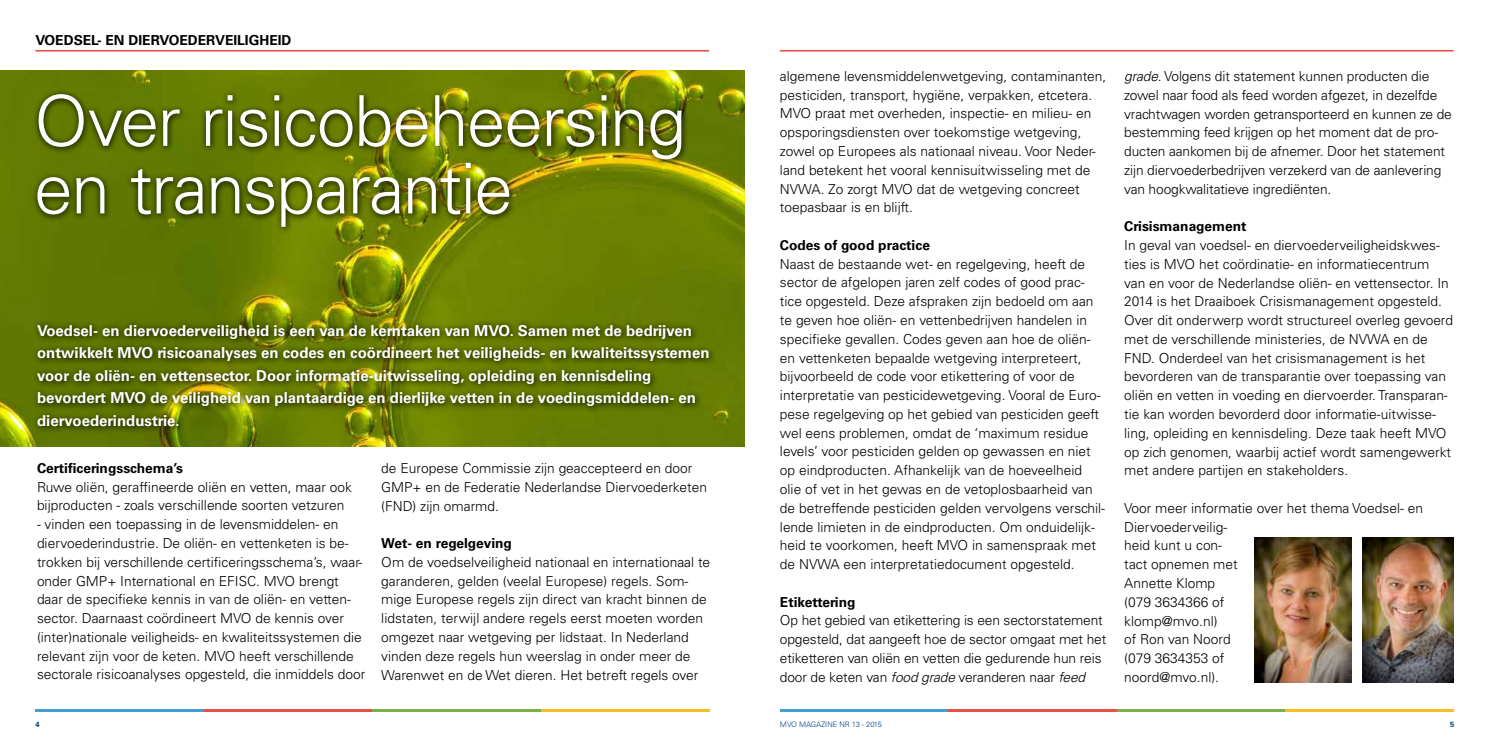
<style>
.page{position:relative;width:1489px;height:745px;background:#fff}
.page>*{position:absolute;margin:0;border:0;box-sizing:border-box;transform-origin:0 0}
.t1{font:300 70px/67.5px "Univers LT Std";letter-spacing:-.025em;color:#fff}
.t2{font:700 15px/22.5px "Univers LT Std";color:#fff}
.t3{font:300 13.75px/18.8px "Univers LT Std";color:#000}
.t4{font:700 13.75px "Univers LT Std";color:#000}
.t5{font:300 7.5px "Univers LT Std";color:#003e83}
.t6{font:700 7.5px "Univers LT Std";color:#003e83}
.s1{font-style:italic}
</style>
<div class="page">
<hr style="left:780px;top:709px;width:168px;height:2px;background:#459dd2">
<hr style="left:948px;top:709px;width:168px;height:2px;background:#e85245">
<hr style="left:1116px;top:709px;width:169px;height:2px;background:#79b14a">
<hr style="left:1285px;top:709px;width:168px;height:2px;background:#fabc20">
<hr style="left:35px;top:709px;width:169px;height:2px;background:#459dd2">
<hr style="left:204px;top:709px;width:168px;height:2px;background:#e85245">
<hr style="left:372px;top:709px;width:169px;height:2px;background:#79b14a">
<hr style="left:541px;top:709px;width:168px;height:2px;background:#fabc20">
<img style="left:0;top:71px;width:744px;height:375px">
<hr style="left:35px;top:50px;width:674px;height:2px;background:#e85245">
<hr style="left:780px;top:50px;width:673px;height:2px;background:#e85245">
<div style="left:33px;top:319px;width:684px;height:115px;background:#000;opacity:.73"></div>
<div style="left:32px;top:318px;width:682px;height:114px;background:#000;opacity:.3"></div>
<div style="left:31px;top:88px;width:656px;height:145px;background:#000;opacity:.3"></div>
<img style="left:1362px;top:537px;width:91px;height:145px">
<img style="left:1254px;top:537px;width:96px;height:145px">
<p class="t4" style="left:35px;top:32px;width:257px">VOEDSEL- EN DIERVOEDERVEILIGHEID</p>
<h1 class="t1" style="left:34px;top:87px;width:653px">Over risicobeheersing en transparantie</h1>
<p class="t2" style="left:37px;top:319px;width:674px">Voedsel- en diervoederveiligheid is een van de kerntaken van MVO. Samen met de bedrijven ontwikkelt MVO risicoanalyses en codes en coördineert het veiligheids- en kwaliteitssystemen voor de oliën- en vettensector. Door informatie-uitwisseling, opleiding en kennisdeling bevordert MVO de veiligheid van plantaardige en dierlijke vetten in de voedingsmiddelen- en diervoederindustrie.</p>
<p class="t4" style="left:37px;top:459px;width:148px">Certificeringsschema’s</p>
<p class="t3" style="left:37px;top:477px;width:316px">Ruwe oliën, geraffineerde oliën en vetten, maar ook bijproducten - zoals verschillende soorten vetzuren</p>
<p class="t3" style="left:37px;top:514px;width:330px">- vinden een toepassing in de levensmiddelen- en diervoederindustrie. De oliën- en vettenketen is be&shy;trokken bij verschillende certificeringsschema’s, waar&shy;onder GMP+ International en EFISC. MVO brengt daar de specifieke kennis in van de oliën- en vetten&shy;sector. Daarnaast coördineert MVO de kennis over (inter)nationale veiligheids- en kwaliteitssystemen die relevant zijn voor de keten. MVO heeft verschillende sectorale risicoanalyses opgesteld, die inmiddels door</p>
<p class="t3" style="left:381px;top:458px;width:327px">de Europese Commissie zijn geaccepteerd en door<br>GMP+ en de Federatie Nederlandse Diervoederketen (FND) zijn omarmd.</p>
<p class="t4" style="left:381px;top:535px;width:132px">Wet- en regelgeving</p>
<p class="t3" style="left:381px;top:552px;width:330px">Om de voedselveiligheid nationaal en internationaal te garanderen, gelden (veelal Europese) regels. Som&shy;mige Europese regels zijn direct van kracht binnen de lidstaten, terwijl andere regels eerst moeten worden omgezet naar wetgeving per lidstaat. In Nederland vinden deze regels hun weerslag in onder meer de Warenwet en de Wet dieren. Het betreft regels over</p>
<p class="t3" style="left:780px;top:67px;width:328px">algemene levensmiddelenwetgeving, contaminanten, pesticiden, transport, hygiëne, verpakken, etcetera.<br>MVO praat met overheden, inspectie- en milieu- en opsporingsdiensten over toekomstige wetgeving, zowel op Europees als nationaal niveau. Voor Neder&shy;land betekent het vooral kennisuitwisseling met de NVWA. Zo zorgt MVO dat de wetgeving concreet toepasbaar is en blijft.</p>
<p class="t4" style="left:780px;top:237px;width:151px">Codes of good practice</p>
<p class="t3" style="left:780px;top:254px;width:326px">Naast de bestaande wet- en regelgeving, heeft de sector de afgelopen jaren zelf codes of good prac&shy;tice opgesteld. Deze afspraken zijn bedoeld om aan te geven hoe oliën- en vettenbedrijven handelen in specifieke gevallen. Codes geven aan hoe de oliën&shy;en vettenketen bepaalde wetgeving interpreteert, bijvoorbeeld de code voor etikettering of voor de interpretatie van pesticidewetgeving. Vooral de Euro&shy;pese regelgeving op het gebied van pesticiden geeft wel eens problemen, omdat de ‘maximum residue levels’ voor pesticiden gelden op gewassen en niet op eindproducten. Afhankelijk van de hoeveelheid olie of vet in het gewas en de vetoplosbaarheid van de betreffende pesticiden gelden vervolgens verschil&shy;lende limieten in de eindproducten. Om onduidelijk&shy;heid te voorkomen, heeft MVO in samenspraak met de NVWA een interpretatiedocument opgesteld.</p>
<p class="t4" style="left:780px;top:593px;width:77px">Etikettering</p>
<p class="t3" style="left:780px;top:610px;width:328px">Op het gebied van etikettering is een sectorstatement opgesteld, dat aangeeft hoe de sector omgaat met het etiketteren van oliën en vetten die gedurende hun reis door de keten van <span class="s1">food grade</span> veranderen naar <span class="s1">feed</span></p>
<p class="t3" style="left:1124px;top:67px;width:329px"><span class="s1">grade</span>. Volgens dit statement kunnen producten die zowel naar food als feed worden afgezet, in dezelfde vrachtwagen worden getransporteerd en kunnen ze de bestemming feed krijgen op het moment dat de pro&shy;ducten aankomen bij de afnemer. Door het statement zijn diervoederbedrijven verzekerd van de aanlevering van hoogkwalitatieve ingrediënten.</p>
<p class="t4" style="left:1124px;top:218px;width:124px">Crisismanagement</p>
<p class="t3" style="left:1124px;top:236px;width:330px">In geval van voedsel- en diervoederveiligheidskwes&shy;ties is MVO het coördinatie- en informatiecentrum van en voor de Nederlandse oliën- en vettensector. In 2014 is het Draaiboek Crisismanagement opgesteld.<br>Over dit onderwerp wordt structureel overleg gevoerd met de verschillende ministeries, de NVWA en de FND. Onderdeel van het crisismanagement is het bevorderen van de transparantie over toepassing van oliën en vetten in voeding en diervoerder. Transparan&shy;tie kan worden bevorderd door informatie-uitwisse&shy;ling, opleiding en kennisdeling. Deze taak heeft MVO op zich genomen, waarbij actief wordt samengewerkt met andere partijen en stakeholders.</p>
<p class="t3" style="left:1124px;top:498px;width:300px">Voor meer informatie over het thema Voedsel- en<br>Diervoederveilig-<br>heid kunt u con-<br>tact opnemen met<br>Annette Klomp<br>(079 3634366 of<br>klomp@mvo.nl)<br>of Ron van Noord<br>(079 3634353 of<br>noord@mvo.nl).</p>
<p class="t6" style="left:35px;top:720px;width:6px">4</p>
<p class="t5" style="left:780px;top:719px;width:103px">MVO MAGAZINE NR 13 - 2015</p>
<p class="t6" style="left:1449px;top:720px;width:6px">5</p>
</div>
